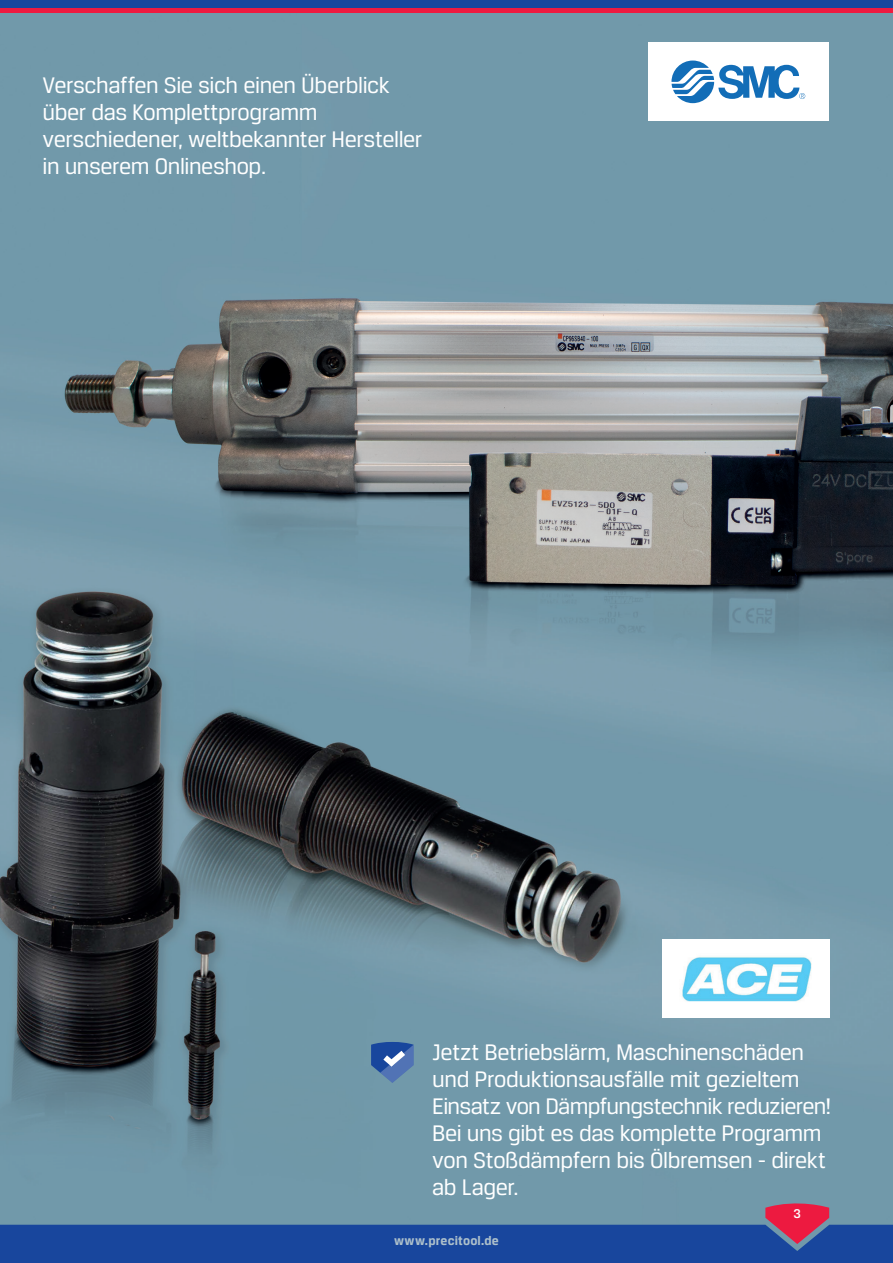
<style>
.page{position:relative;width:893px;height:1263px;background:#fff}
.page>*{position:absolute;margin:0;border:0;box-sizing:border-box;transform-origin:0 0}
.t1{font:24px/27px "Breuer Text";letter-spacing:-.02em;color:#fff}
.t2{font:700 13.5px "Breuer Text";letter-spacing:.01em;color:#adc0cb}
.t3{font:500 13.5px "Breuer Text";color:#fff}
</style>
<div class="page">
<img style="left:0;top:13px;width:893px;height:1185px">
<div style="left:649px;top:43px;width:180px;height:78px;background:#fff"></div>
<div style="left:662px;top:939px;width:167px;height:79px;background:#fff"></div>
<svg style="left:671px;top:61px;width:134px;height:42px"></svg>
<img style="left:682px;top:957px;width:130px;height:45px">
<svg style="left:371px;top:1042px;width:43px;height:41px;background:#4f75ae"></svg>
<div style="left:0;top:0;width:893px;height:9px;background:#18469d"></div>
<hr style="left:0;top:9px;width:893px;height:4px;background:#ed1a40">
<svg style="left:0;top:1198px;width:893px;height:65px;background:#41659f"></svg>
<p class="t1" style="left:43px;top:71px;width:382px">Verschaffen Sie sich einen Überblick über das Komplettprogramm verschiedener, weltbekannter Hersteller in unserem Onlineshop.</p>
<p class="t1" style="left:432px;top:1038px;width:401px">Jetzt Betriebslärm, Maschinenschäden und Produktionsausfälle mit gezieltem Einsatz von Dämpfungstechnik reduzieren!<br>Bei uns gibt es das komplette Programm von Stoßdämpfern bis Ölbremsen - direkt ab Lager.</p>
<p class="t3" style="left:793px;top:1206px;width:9px">3</p>
<p class="t2" style="left:394px;top:1233px;width:106px">www.precitool.de</p>
</div>
